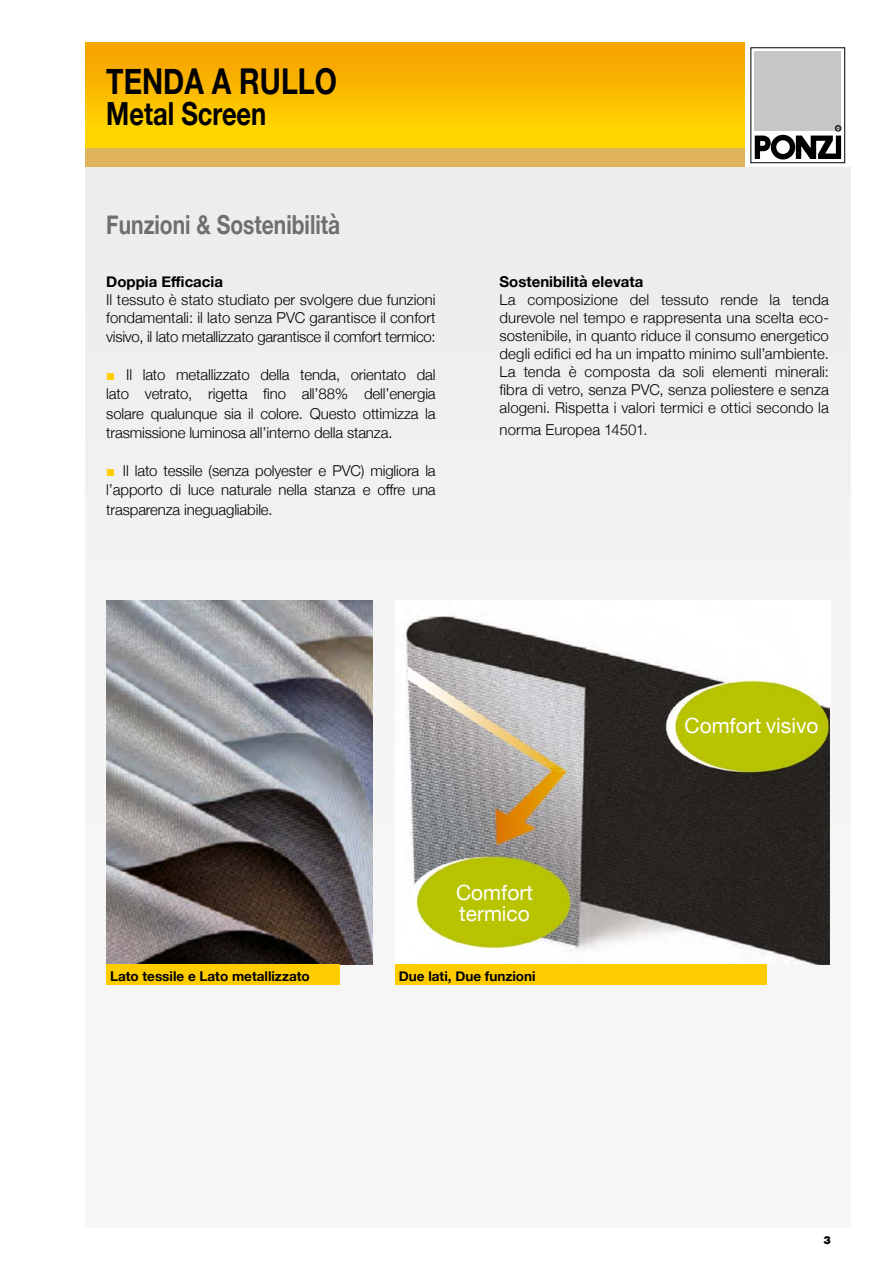
<style>
.page{position:relative;width:893px;height:1263px;background:#fff}
.page>*{position:absolute;margin:0;border:0;box-sizing:border-box;transform-origin:0 0}
.t1{font:700 35.7px "Helvetica Neue";color:#000;scale:.8 1}
.t2{font:700 31.8px "Helvetica Neue";color:#000;scale:.8 1}
.t3{font:700 26.25px "Helvetica Neue";color:#706f6f;scale:.8 1}
.t4{font:21px/21px "Helvetica Neue";color:#fff}
.t5{font:300 15px/18px "Helvetica Neue";letter-spacing:-.01em;color:#000;text-align:justify}
.t6{font:700 15px "Helvetica Neue";color:#000}
.t7{font:700 13.5px "Helvetica Neue";color:#000}
.t8{font:12px "Helvetica Black cyr Bold";color:#000}
.s1{font-family:"Arial";font-weight:900;color:#fc0}
</style>
<div class="page">
<div style="left:85px;top:43px;width:765px;height:106px;background:linear-gradient(to bottom,#f69f00,#ffdc00)"></div>
<div style="left:85px;top:149px;width:765px;height:19px;background:#e0b45b"></div>
<div style="left:745px;top:43px;width:105px;height:125px;background:#fff"></div>
<div style="left:750px;top:47px;width:95px;height:116px;border:1px solid #000"></div>
<div style="left:754px;top:51px;width:87px;height:80px;background:#c6c6c6"></div>
<svg style="left:755px;top:136px;width:16px;height:23px"></svg>
<div style="left:771px;top:135px;width:24px;height:24px;background:#000;border-radius:50%"></div>
<div style="left:776px;top:140px;width:14px;height:14px;background:#fff;border-radius:50%"></div>
<svg style="left:796px;top:125px;width:45px;height:34px"></svg>
<div style="left:85px;top:168px;width:765px;height:1059px;background:#f2f2f2"></div>
<img style="left:106px;top:601px;width:266px;height:364px">
<img style="left:395px;top:601px;width:436px;height:364px">
<div style="left:106px;top:965px;width:233px;height:20px;background:#fc0"></div>
<div style="left:395px;top:965px;width:371px;height:20px;background:#fc0"></div>
<h1 class="t1" style="left:106px;top:54px;width:290px">TENDA A RULLO</h1>
<h2 class="t2" style="left:106px;top:89px;width:202px">Metal Screen</h2>
<h3 class="t3" style="left:106px;top:204px;width:294px">Funzioni &amp; Sostenibilità</h3>
<p class="t6" style="left:106px;top:270px;width:118px">Doppia Efficacia</p>
<p class="t5" style="left:106px;top:289px;width:331px">Il tessuto è stato studiato per svolgere due funzioni fondamentali: il lato senza PVC garantisce il confort</p>
<p class="t5" style="left:106px;top:327px;width:331px">visivo, il lato metallizzato garantisce il comfort termico:</p>
<p class="t5" style="left:106px;top:364px;width:331px;line-height:19.5px"><span class="s1">■</span> Il lato metallizzato della tenda, orientato dal lato vetrato, rigetta fino all’88% dell’energia solare qualunque sia il colore. Questo ottimizza la trasmissione luminosa all’interno della stanza.</p>
<p class="t5" style="left:106px;top:460px;width:331px;line-height:19.5px"><span class="s1">■</span> Il lato tessile (senza polyester e PVC) migliora la l’apporto di luce naturale nella stanza e offre una trasparenza ineguagliabile.</p>
<p class="t6" style="left:499px;top:270px;width:145px">Sostenibilità elevata</p>
<p class="t5" style="left:499px;top:289px;width:331px">La composizione del tessuto rende la tenda durevole nel tempo e rappresenta una scelta eco&shy;sostenibile, in quanto riduce il consumo energetico degli edifici ed ha un impatto minimo sull’ambiente.<br>La tenda è composta da soli elementi minerali: fibra di vetro, senza PVC, senza poliestere e senza alogeni. Rispetta i valori termici e ottici secondo la</p>
<p class="t5" style="left:499px;top:420px;width:150px">norma Europea 14501.</p>
<h3 class="t4" style="left:456px;top:883px;width:79px">Comfort termico</h3>
<h3 class="t4" style="left:684px;top:716px;width:136px">Comfort visivo</h3>
<p class="t7" style="left:110px;top:966px;width:201px">Lato tessile e Lato metallizzato</p>
<p class="t7" style="left:399px;top:966px;width:138px">Due lati, Due funzioni</p>
<p class="t8" style="left:823px;top:1234px;width:9px">3</p>
</div>
